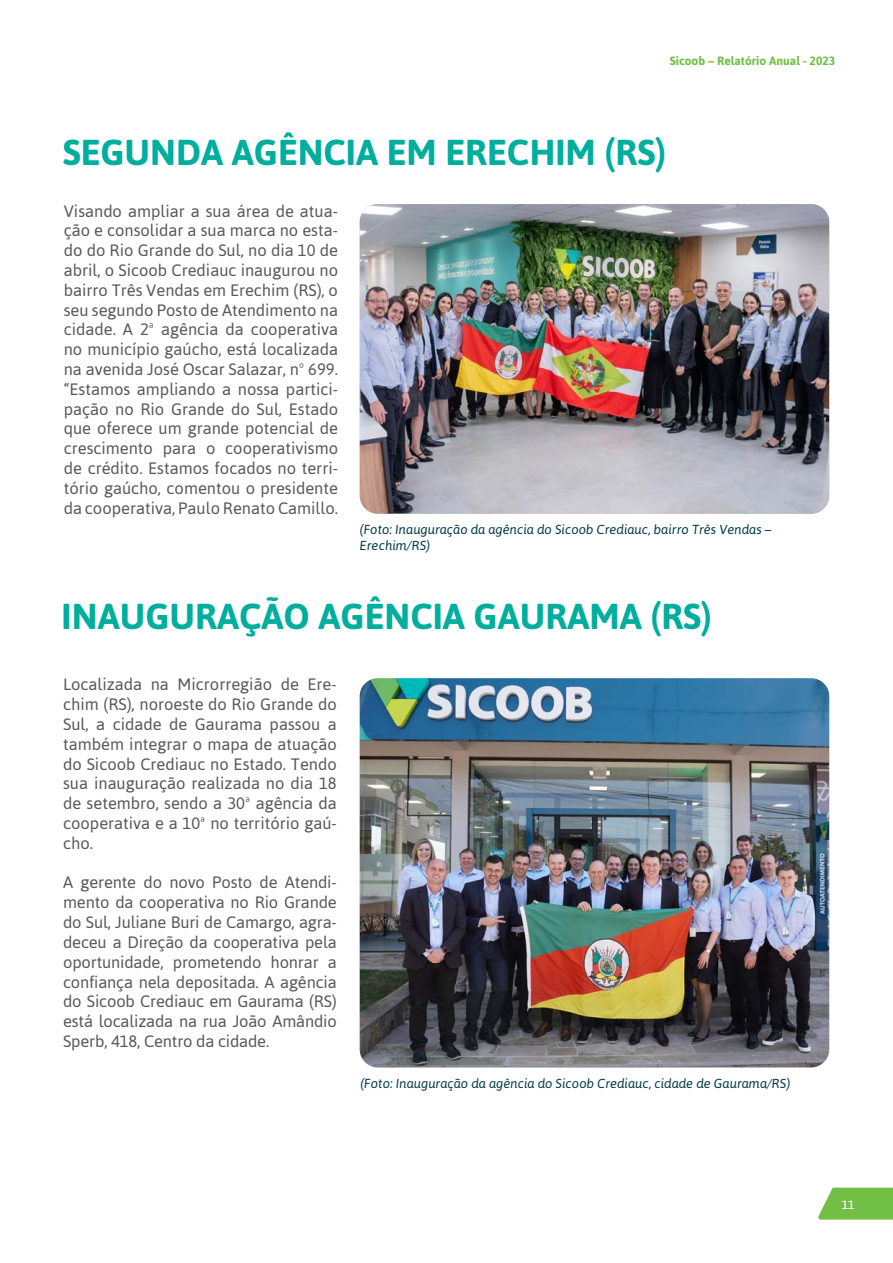
<style>
.page{position:relative;width:893px;height:1263px;background:#fff}
.page>*{position:absolute;margin:0;border:0;box-sizing:border-box;transform-origin:0 0}
.t1{font:700 36px "Asap";color:#00ae9d}
.t2{font:16.5px/19.8px "Asap";color:#57585a;text-align:justify}
.t3{font:italic 13.05px/15.6px "Asap";color:#003b42}
.t4{font:700 12px "Asap";color:#71bf44}
.t5{font:500 12px "Asap";color:#fff}
</style>
<div class="page">
<svg style="left:818px;top:1187px;width:75px;height:32px;background:#80c658"></svg>
<img style="left:360px;top:204px;width:469px;height:310px">
<img style="left:360px;top:678px;width:469px;height:389px">
<p class="t4" style="left:670px;top:54px;width:167px">Sicoob – Relatório Anual - 2023</p>
<h1 class="t1" style="left:63px;top:132px;width:605px">SEGUNDA AGÊNCIA EM ERECHIM (RS)</h1>
<p class="t2" style="left:64px;top:201px;width:276px">Visando ampliar a sua área de atua&shy;ção e consolidar a sua marca no esta&shy;do do Rio Grande do Sul, no dia 10 de abril, o Sicoob Crediauc inaugurou no bairro Três Vendas em Erechim (RS), o seu segundo Posto de Atendimento na cidade. A 2ª agência da cooperativa no município gaúcho, está localizada na avenida José Oscar Salazar, nº 699. “Estamos ampliando a nossa partici&shy;pação no Rio Grande do Sul, Estado que oferece um grande potencial de crescimento para o cooperativismo de crédito. Estamos focados no terri&shy;tório gaúcho, comentou o presidente da cooperativa, Paulo Renato Camillo.</p>
<p class="t3" style="left:360px;top:521px;width:413px">(Foto: Inauguração da agência do Sicoob Crediauc, bairro Três Vendas –<br>Erechim/RS)</p>
<h1 class="t1" style="left:62px;top:595px;width:652px">INAUGURAÇÃO AGÊNCIA GAURAMA (RS)</h1>
<p class="t2" style="left:63px;top:675px;width:275px">Localizada na Microrregião de Ere&shy;chim (RS), noroeste do Rio Grande do Sul, a cidade de Gaurama passou a também integrar o mapa de atuação do Sicoob Crediauc no Estado. Tendo sua inauguração realizada no dia 18 de setembro, sendo a 30ª agência da cooperativa e a 10ª no território gaú&shy;cho.</p>
<p class="t2" style="left:63px;top:873px;width:275px">A gerente do novo Posto de Atendi&shy;mento da cooperativa no Rio Grande do Sul, Juliane Buri de Camargo, agra&shy;deceu a Direção da cooperativa pela oportunidade, prometendo honrar a confiança nela depositada. A agência do Sicoob Crediauc em Gaurama (RS) está localizada na rua João Amândio Sperb, 418, Centro da cidade.</p>
<p class="t3" style="left:360px;top:1075px;width:431px">(Foto: Inauguração da agência do Sicoob Crediauc, cidade de Gaurama/RS)</p>
<p class="t5" style="left:842px;top:1196px;width:14px">11</p>
</div>
